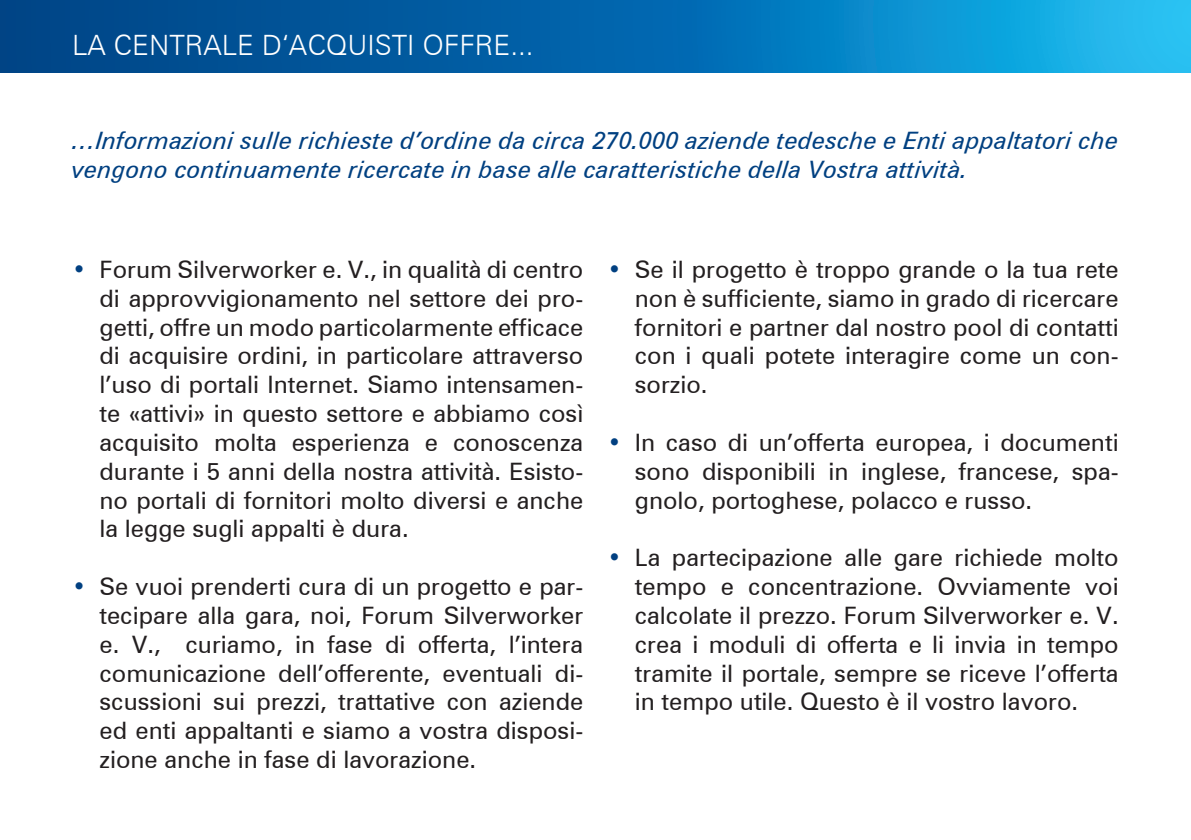
<style>
.page{position:relative;width:1191px;height:840px;background:#fff}
.page>*{position:absolute;margin:0;border:0;box-sizing:border-box;transform-origin:0 0}
.t1{font:300 28px "Zurich BT";color:#fff}
.t2{font:24px/28.8px "Zurich BT";color:#231f20;text-align:justify}
.t3{font:italic 24px/28.8px "Zurich BT";color:#014081}
.s1{color:#014081}
</style>
<div class="page">
<svg style="left:0;top:0;width:1191px;height:72px;background:#0672b3"></svg>
<p class="t1" style="left:72px;top:28px;width:463px">LA CENTRALE D‘ACQUISTI OFFRE...</p>
<p class="t3" style="left:72px;top:126px;width:1048px">…Informazioni sulle richieste d’ordine da circa 270.000 aziende tedesche e Enti appaltatori che vengono continuamente ricercate in base alle caratteristiche della Vostra attività.</p>
<p class="t2" style="left:99px;top:255px;width:485px;text-indent:-27px"><span class="s1">•</span> Forum Silverworker e. V., in qualità di centro di approvvigionamento nel settore dei pro&shy;getti, offre un modo particolarmente efficace di acquisire ordini, in particolare attraverso l’uso di portali Internet. Siamo intensamen&shy;te «attivi» in questo settore e abbiamo così acquisito molta esperienza e conoscenza durante i 5 anni della nostra attività. Esisto&shy;no portali di fornitori molto diversi e anche la legge sugli appalti è dura.</p>
<p class="t2" style="left:99px;top:571px;width:485px;text-indent:-27px"><span class="s1">•</span> Se vuoi prenderti cura di un progetto e par&shy;tecipare alla gara, noi, Forum Silverworker e. V., curiamo, in fase di offerta, l’intera comunicazione dell’offerente, eventuali di&shy;scussioni sui prezzi, trattative con aziende ed enti appaltanti e siamo a vostra disposi&shy;zione anche in fase di lavorazione.</p>
<p class="t2" style="left:635px;top:255px;width:485px;text-indent:-27px"><span class="s1">•</span> Se il progetto è troppo grande o la tua rete non è sufficiente, siamo in grado di ricercare fornitori e partner dal nostro pool di contatti con i quali potete interagire come un con&shy;sorzio.</p>
<p class="t2" style="left:635px;top:427px;width:485px;text-indent:-27px"><span class="s1">•</span> In caso di un’offerta europea, i documenti sono disponibili in inglese, francese, spa&shy;gnolo, portoghese, polacco e russo.</p>
<p class="t2" style="left:635px;top:543px;width:485px;text-indent:-27px"><span class="s1">•</span> La partecipazione alle gare richiede molto tempo e concentrazione. Ovviamente voi calcolate il prezzo. Forum Silverworker e. V. crea i moduli di offerta e li invia in tempo tramite il portale, sempre se riceve l’offerta in tempo utile. Questo è il vostro lavoro.</p>
</div>
